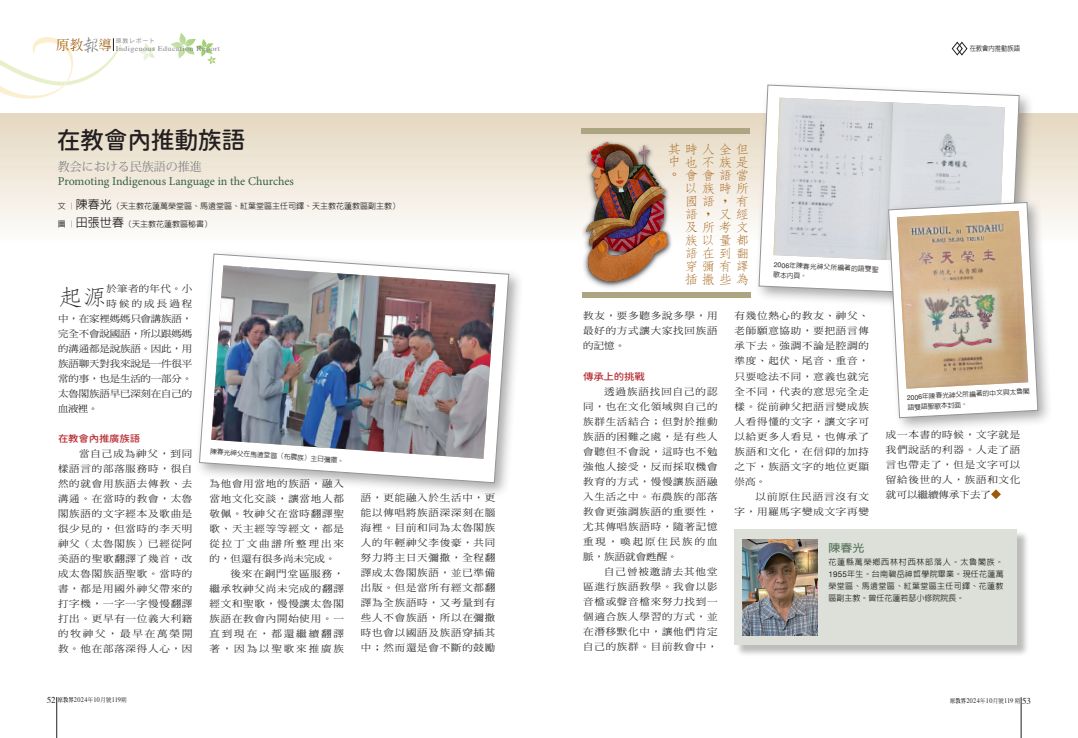
<style>
.page{position:relative;width:1078px;height:738px;background:#fff}
.page>*{position:absolute;margin:0;border:0;box-sizing:border-box;transform-origin:0 0}
.正常{font:24px "Gen Sen Rounded TW M";letter-spacing:-.02em;color:#231f20}
.內文段首大字2{font:300 22.9px "AR Fang Song B5";color:#231f20;scale:1.11 1}
.內文-細黑{font:300 12.6px/13px "AR Fang Song B5 HK";color:#9e5807;scale:1.11 1}
.正常-2{font:12px "Minion Pro";letter-spacing:-.005em;color:#365f45}
.正常-3{font:12px "Koz Min Pro";color:#808285}
.內文_小標3{font:700 10.8px "AR Hei B5";color:#5a755f;scale:1.11 1}
.內文{font:9.4px/15px "DF Ming Std W5";letter-spacing:.07em;color:#231f20;text-align:justify;scale:1.11 1}
.內文段首大字2-2{font:9.4px "DF Ming Std W5";letter-spacing:-.015em;color:#231f20;scale:1.11 1}
.內文_小標3-2{font:9.4px "Gen Sen Rounded TW M";letter-spacing:-.025em;color:#b7282e;scale:1.11 1}
.內文段首大字2-3{font:9.4px "DF Ming Std W5";letter-spacing:.195em;color:#231f20;scale:1.11 1}
.語系-內文{font:500 8px/12px "AR Hei B5";letter-spacing:.03em;color:#231f20;text-align:justify}
.正常-4{font:500 8px "AR Hei B5";color:#231f20}
.t1{font:7.2px "Times";letter-spacing:.05em;color:#808285;scale:1.11 1}
.t2{font:7px "Times";letter-spacing:.05em;color:#231f20;scale:.9 1}
.正常-5{font:500 7px "AR Hei B5";color:#231f20;scale:.9 1}
.正常-6{font:500 6.7px/9.6px "AR Hei B5";color:#231f20}
.t3{font:6px "Heisei Kaku Go Std W3";letter-spacing:.1em;color:#808285}
.s1{font-family:"AR Xing Shu B5";font-weight:500;font-size:18.5px}
.s2{font-size:12px}
.s3{font-family:"Helvetica Neue";font-weight:400}
.s4{font-size:9px}
.s5{font-family:"AR Ming B5";font-weight:800;font-size:6px}
.s6{font-family:"DF Ming Std W5";font-size:6px}
</style>
<div class="page">
<svg style="left:170px;top:33px;width:46px;height:32px"></svg>
<svg style="left:139px;top:43px;width:16px;height:18px"></svg>
<hr style="left:57px;top:696px;width:1px;height:41px;background:#231f20">
<hr style="left:1020px;top:696px;width:1px;height:41px;background:#231f20">
<svg style="left:0;top:37px;width:122px;height:62px"></svg>
<div style="left:0;top:113px;width:1077px;height:170px;background:linear-gradient(to bottom,#e5d8c2,#fff)"></div>
<svg style="left:951px;top:41px;width:16px;height:15px"></svg>
<svg style="left:991px;top:489px;width:9px;height:10px"></svg>
<div style="left:735px;top:530px;width:293px;height:126px;background:#231f20;opacity:.3"></div>
<div style="left:734px;top:528px;width:282px;height:115px;background:#dce0d8"></div>
<img style="left:742px;top:539px;width:75px;height:96px">
<div style="left:194px;top:249px;width:330px;height:249px;background:#231f20;opacity:.38"></div>
<svg style="left:199px;top:253px;width:310px;height:229px"></svg>
<img style="left:211px;top:265px;width:284px;height:193px">
<div style="left:581px;top:128px;width:168px;height:5px;background:#ada581"></div>
<div style="left:581px;top:292px;width:169px;height:6px;background:#ada581"></div>
<div style="left:754px;top:80px;width:280px;height:231px;background:#231f20;opacity:.38"></div>
<svg style="left:758px;top:85px;width:261px;height:211px"></svg>
<img style="left:773px;top:98px;width:231px;height:166px">
<div style="left:883px;top:197px;width:169px;height:236px;background:#231f20;opacity:.38"></div>
<svg style="left:888px;top:202px;width:149px;height:215px"></svg>
<img style="left:896px;top:211px;width:131px;height:177px">
<img style="left:582px;top:135px;width:92px;height:153px">
<p class="t1" style="left:56px;top:42px;width:149px"><sup>原教</sup><span class="s1">報</span><sup>導</sup> Indigenous Education Report</p>
<p class="t3" style="left:116px;top:37px;width:40px">原教レポート</p>
<p class="正常" style="left:57px;top:126px;width:190px">在教會內推動族語</p>
<p class="正常-3" style="left:58px;top:158px;width:146px">教会における民族語の推進</p>
<p class="正常-2" style="left:58px;top:173px;width:238px">Promoting Indigenous Language in the Churches</p>
<p class="正常-4" style="left:58px;top:202px;width:344px">文 ︱<span class="s2">陳春光</span>（天主教花蓮萬榮堂區、馬遠堂區、紅葉堂區主任司鐸、天主教花蓮教區副主教）</p>
<p class="正常-4" style="left:58px;top:220px;width:156px">圖 ︱<span class="s2">田張世春</span>（天主教花蓮教區秘書）</p>
<p class="內文段首大字2" style="left:58px;top:285px;width:46px">起源</p>
<p class="內文段首大字2-2" style="left:106px;top:283px;width:79px">於筆者的年代。小</p>
<p class="內文段首大字2-3" style="left:106px;top:298px;width:79px">時候的成長過程</p>
<p class="內文段首大字2-2" style="left:58px;top:313px;width:123px">中，在家裡媽媽只會講族語，</p>
<p class="內文段首大字2-2" style="left:58px;top:328px;width:123px">完全不會說國語，所以跟媽媽</p>
<p class="內文段首大字2-2" style="left:58px;top:343px;width:123px">的溝通都是說族語。因此，用</p>
<p class="內文段首大字2-2" style="left:58px;top:358px;width:123px">族語聊天對我來說是一件很平</p>
<p class="內文段首大字2-2" style="left:58px;top:373px;width:123px">常的事，也是生活的一部分。</p>
<p class="內文段首大字2-2" style="left:58px;top:388px;width:123px">太魯閣族語早已深刻在自己的</p>
<p class="內文段首大字2-2" style="left:58px;top:403px;width:38px">血液裡。</p>
<p class="內文_小標3-2" style="left:58px;top:433px;width:76px">在教會內推廣族語</p>
<p class="內文" style="left:58px;top:445px;width:123px;text-indent:21px">當自己成為神父，到同樣語言的部落服務時，很自然的就會用族語去傳教、去溝通。在當時的教會，太魯閣族語的文字經本及歌曲是很少見的，但當時的李天明神父（太魯閣族）已經從阿美語的聖歌翻譯了幾首，改成太魯閣族語聖歌。當時的書，都是用國外神父帶來的打字機，一字一字慢慢翻譯打出。更早有一位義大利籍的牧神父，最早在萬榮開教。他在部落深得人心，因</p>
<p class="正常-6" style="left:211px;top:446px;width:135px;rotate:4deg">陳春光神父在馬遠堂區（布農族）主日彌撒。</p>
<p class="內文" style="left:209px;top:475px;width:123px">為他會用當地的族語，融入當地文化交談，讓當地人都敬佩。牧神父在當時翻譯聖歌、天主經等等經文，都是從拉丁文曲譜所整理出來的，但還有很多尚未完成。</p>
<p class="內文" style="left:209px;top:565px;width:123px;text-indent:21px">後來在銅門堂區服務，繼承牧神父尚未完成的翻譯經文和聖歌，慢慢讓太魯閣族語在教會內開始使用。一直到現在，都還繼續翻譯著，因為以聖歌來推廣族</p>
<p class="內文" style="left:361px;top:489px;width:123px">語，更能融入於生活中，更能以傳唱將族語深深刻在腦海裡。目前和同為太魯閣族人的年輕神父李俊豪，共同努力將主日天彌撒，全程翻譯成太魯閣族語，並已準備出版。但是當所有經文都翻譯為全族語時，又考量到有些人不會族語，所以在彌撒時也會以國語及族語穿插其中；然而還是會不斷的鼓勵</p>
<p class="內文-細黑" style="left:667px;top:142px;width:74px;line-height:12.6px">其時人全但中<br>。</p>
<p class="內文-細黑" style="left:684px;top:155px;width:59px">也不族是會會語當以族時所國語，<br>語，<br>及所考文族以量都語在到翻穿彌有譯插撒些為</p>
<p class="內文-細黑" style="left:735px;top:194px;width:13px">有</p>
<p class="內文-細黑" style="left:718px;top:207px;width:28px">又經</p>
<p class="正常-6" style="left:773px;top:260px;width:106px;rotate:2deg"><span class="s3">2006</span>年陳春光神父所編著的語雙聖歌本內頁。</p>
<p class="正常-5" style="left:969px;top:45px;width:58px">在教會內推動族語</p>
<p class="內文" style="left:583px;top:308px;width:123px">教友，要多聽多說多學，用最好的方式讓大家找回族語的記憶。</p>
<p class="內文_小標3-2" style="left:583px;top:370px;width:57px">傳承上的挑戰</p>
<p class="內文" style="left:583px;top:383px;width:123px;text-indent:21px">透過族語找回自己的認同，也在文化領域與自己的族群生活結合；但對於推動族語的困難之處，是有些人會聽但不會說，這時也不勉強他人接受，反而採取機會教育的方式，慢慢讓族語融入生活之中。布農族的部落教會更強調族語的重要性，尤其傳唱族語時，隨著記憶重現，喚起原住民族的血脈，族語就會甦醒。</p>
<p class="內文" style="left:583px;top:563px;width:123px;text-indent:21px">自己曾被邀請去其他堂區進行族語教學。我會以影音檔或聲音檔來努力找到一個適合族人學習的方式，並在潛移默化中，讓他們肯定自己的族群。目前教會中，</p>
<p class="內文" style="left:734px;top:308px;width:123px">有幾位熱心的教友、神父、老師願意協助，要把語言傳承下去。強調不論是腔調的準度、起伏、尾音、重音，只要唸法不同，意義也就完全不同，代表的意思完全走樣。從前神父把語言變成族人看得懂的文字，讓文字可以給更多人看見，也傳承了族語和文化，在信仰的加持之下，族語文字的地位更顯崇高。</p>
<p class="內文" style="left:734px;top:488px;width:123px;text-align:right">以前原住民語言沒有文<br>字，用羅馬字變成文字再變</p>
<p class="正常-6" style="left:906px;top:392px;width:124px;line-height:10px;rotate:-3deg"><span class="s3">2006</span>年陳春光神父所編著的中文與太魯閣語雙語聖歌本封面。</p>
<p class="內文" style="left:885px;top:426px;width:123px">成一本書的時候，文字就是我們說話的利器。人走了語言也帶走了，但是文字可以留給後世的人，族語和文化就可以繼續傳承下去了</p>
<p class="內文_小標3" style="left:828px;top:542px;width:34px">陳春光</p>
<p class="語系-內文" style="left:828px;top:555px;width:177px">花蓮縣萬榮鄉西林村西林部落人。太魯閣族。<span class="s3">1955</span>年生。台南碧岳神哲學院畢業。現任花蓮萬榮堂區、馬遠堂區、紅葉堂區主任司鐸、花蓮教區副主教。曾任花蓮若瑟小修院院長。</p>
<p class="t2" style="left:47px;top:693px;width:90px"><span class="s4">52</span> <span class="s5">原教界</span>2024<span class="s6">年</span>10<span class="s6">月號</span>119<span class="s6">期</span></p>
<p class="t2" style="left:949px;top:693px;width:91px"><span class="s5">原教界</span>2024<span class="s6">年</span>10<span class="s6">月號</span>119 <span class="s6">期</span> <span class="s4">53</span></p>
</div>
